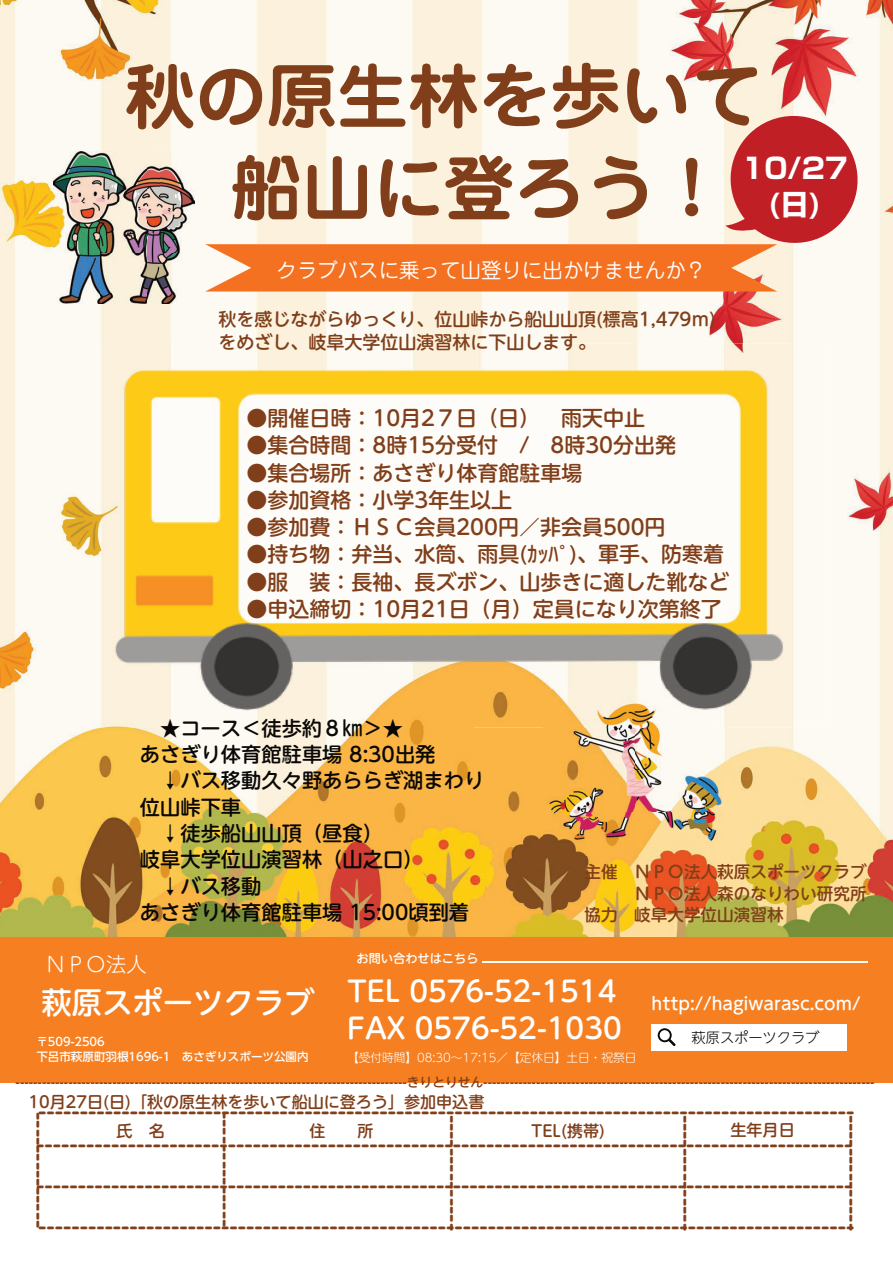
<style>
.page{position:relative;width:893px;height:1263px;background:#fff}
.page>*{position:absolute;margin:0;border:0;box-sizing:border-box;transform-origin:0 0}
.t1{font:700 70.8px/92.1px "TS Jun 501 Pro";color:#803f1a}
.t2{font:500 30.3px "TSUD Shin M Go Pr 6 N";color:#fff}
.t3{font:500 28.35px/36.9px "TSUD Shin M Go Pr 6 N";color:#fff}
.t4{font:700 28.35px/36.9px "TS Shin Go Pr 6 N";color:#fff;text-align:center}
.t5{font:500 24px/41px "TSUD Shin M Go Pr 6 N";color:#803f1a;text-align:justify}
.t6{font:500 21px "TSUD Shin M Go Pr 6 N";color:#803f1a}
.t7{font:20.4px "TS Jun 201 Pro";color:#fff}
.t8{font:500 20.25px "TSUD Shin M Go Pr 6 N";color:#0a0806}
.t9{font:300 20.25px "TSUD Shin M Go Pr 6 N";color:#fff}
.t10{font:500 18px/23.4px "TSUD Shin M Go Pr 6 N";color:#803f1a}
.t11{font:500 16.95px "TSUD Shin M Go Pr 6 N";color:#fff}
.t12{font:500 16.65px "TSUD Shin M Go Pr 6 N";color:#803f1a}
.t13{font:500 16.05px "TSUD Shin M Go Pr 6 N";color:#803f1a}
.t14{font:300 14.25px "TSUD Shin M Go Pr 6 N";color:#0a0806}
.t15{font:500 12.75px "TSUD Shin M Go Pr 6 N";color:#803f1a}
.t16{font:500 12.15px "TSUD Shin M Go Pr 6 N";color:#fff}
.t17{font:300 11.7px "TSUD Shin M Go Pr 6 N";color:#fff}
.t18{font:500 11.55px/15px "TSUD Shin Go Pr 6 N";color:#fff}
</style>
<div class="page">
<img style="left:0;top:0;width:893px;height:937px">
<div style="left:0;top:937px;width:893px;height:145px;background:#f57f21"></div>
<div style="left:652px;top:1024px;width:195px;height:26px;background:#fff"></div>
<hr style="left:482px;top:962px;width:386px;height:1px;background:#fff">
<svg style="left:205px;top:110px;width:659px;height:181px"></svg>
<svg style="left:658px;top:1028px;width:17px;height:18px"></svg>
<img style="left:543px;top:728px;width:185px;height:127px">
<img style="left:53px;top:152px;width:141px;height:152px">
<img style="left:160px;top:155px;width:34px;height:65px">
<img style="left:63px;top:343px;width:769px;height:385px">
<h1 class="t1" style="left:231px;top:50px;width:533px;text-indent:-106px">秋の原⽣林を歩いて船⼭に登ろう！</h1>
<p class="t7" style="left:276px;top:260px;width:431px">クラブバスに乗って⼭登りに出かけませんか？</p>
<p class="t4" style="left:741px;top:150px;width:108px">10127 (⽇)</p>
<p class="t10" style="left:218px;top:309px;width:499px">秋を感じながらゆっくり、位⼭峠から船⼭⼭頂(標⾼1,479ⅿ)をめざし、岐⾩⼤学位⼭演習林に下⼭します。</p>
<p class="t6" style="left:246px;top:407px;width:400px">●開催⽇時：10⽉2７⽇（⽇） ⾬天中⽌</p>
<p class="t6" style="left:246px;top:435px;width:431px">●集合時間：8時15分受付 / 8時30分出発</p>
<p class="t6" style="left:246px;top:462px;width:337px">●集合場所：あさぎり体育館駐⾞場</p>
<p class="t6" style="left:246px;top:489px;width:267px">●参加資格：⼩学3年⽣以上</p>
<p class="t6" style="left:246px;top:516px;width:421px">●参加費：ＨＳＣ会員200円／⾮会員500円</p>
<p class="t6" style="left:246px;top:544px;width:479px">●持ち物：弁当、⽔筒、⾬具(ｶｯﾊﾟ)、軍⼿、防寒着</p>
<p class="t6" style="left:246px;top:571px;width:484px">●服 装：⻑袖、⻑ズボン、⼭歩きに適した靴など</p>
<p class="t6" style="left:246px;top:598px;width:477px">●申込締切：10⽉21⽇（⽉）定員になり次第終了</p>
<p class="t8" style="left:160px;top:717px;width:245px">★コース＜徒歩約８㎞＞★</p>
<p class="t8" style="left:140px;top:744px;width:297px">あさぎり体育館駐⾞場 8:30出発</p>
<p class="t8" style="left:160px;top:770px;width:326px">↓バス移動久々野あららぎ湖まわり</p>
<p class="t8" style="left:140px;top:796px;width:103px">位⼭峠下⾞</p>
<p class="t8" style="left:160px;top:823px;width:224px">↓徒歩船⼭⼭頂（昼⾷）</p>
<p class="t8" style="left:140px;top:849px;width:285px">岐⾩⼤学位⼭演習林（⼭之⼝）</p>
<p class="t8" style="left:160px;top:876px;width:103px">↓バス移動</p>
<p class="t8" style="left:140px;top:902px;width:331px">あさぎり体育館駐⾞場 15:00頃到着</p>
<p class="t9" style="left:45px;top:954px;width:103px">ＮＰＯ法⼈</p>
<p class="t16" style="left:357px;top:952px;width:123px">お問い合わせはこちら</p>
<p class="t12" style="left:584px;top:863px;width:284px">主催 ＮＰＯ法⼈萩原スポーツクラブ</p>
<p class="t12" style="left:634px;top:885px;width:234px">ＮＰＯ法⼈森のなりわい研究所</p>
<p class="t12" style="left:584px;top:906px;width:201px">協⼒ 岐⾩⼤学位⼭演習林</p>
<p class="t2" style="left:42px;top:987px;width:274px">萩原スポーツクラブ</p>
<p class="t18" style="left:36px;top:1034px;width:274px">〒509-2506<br>下呂市萩原町⽻根1696-1 あさぎりスポーツ公園内</p>
<p class="t3" style="left:347px;top:974px;width:276px">TEL 0576-52-1514<br>FAX 0576-52-1030</p>
<p class="t17" style="left:347px;top:1051px;width:291px">【受付時間】08:30〜17:15／【定休⽇】⼟⽇・祝祭⽇</p>
<p class="t11" style="left:652px;top:995px;width:211px">http://h0giw0r0sc.com/</p>
<p class="t14" style="left:692px;top:1030px;width:129px">萩原スポーツクラブ</p>
<p class="t15" style="left:16px;top:1075px;width:860px">-----------------------------------------------------------------------------------------きりとりせん-----------------------------------------------------------------------------------------</p>
<p class="t13" style="left:29px;top:1094px;width:457px">10⽉27⽇(⽇)「秋の原⽣林を歩いて船⼭に登ろう」参加申込書</p>
<p class="t5" style="left:59px;top:1112px;width:118px;rotate:90deg">--------------</p>
<p class="t5" style="left:245px;top:1110px;width:118px;rotate:90deg">--------------</p>
<p class="t5" style="left:472px;top:1114px;width:118px;rotate:90deg">--------------</p>
<p class="t5" style="left:706px;top:1114px;width:118px;rotate:90deg">--------------</p>
<p class="t5" style="left:872px;top:1114px;width:118px;rotate:90deg">--------------</p>
<p class="t5" style="left:38px;top:1092px;width:818px">--------------------------------------------------------------------------------------------------</p>
<p class="t13" style="left:117px;top:1123px;width:50px">⽒ 名</p>
<p class="t13" style="left:309px;top:1123px;width:18px">住</p>
<p class="t13" style="left:357px;top:1123px;width:18px">所</p>
<p class="t13" style="left:531px;top:1123px;width:75px">TEL(携帯)</p>
<p class="t13" style="left:730px;top:1121px;width:66px">⽣年⽉⽇</p>
<p class="t5" style="left:36px;top:1125px;width:819px">-------------------------------------------------------------------------------------------------- -------------------------------------------------------------------------------------------------- --------------------------------------------------------------------------------------------------</p>
</div>
